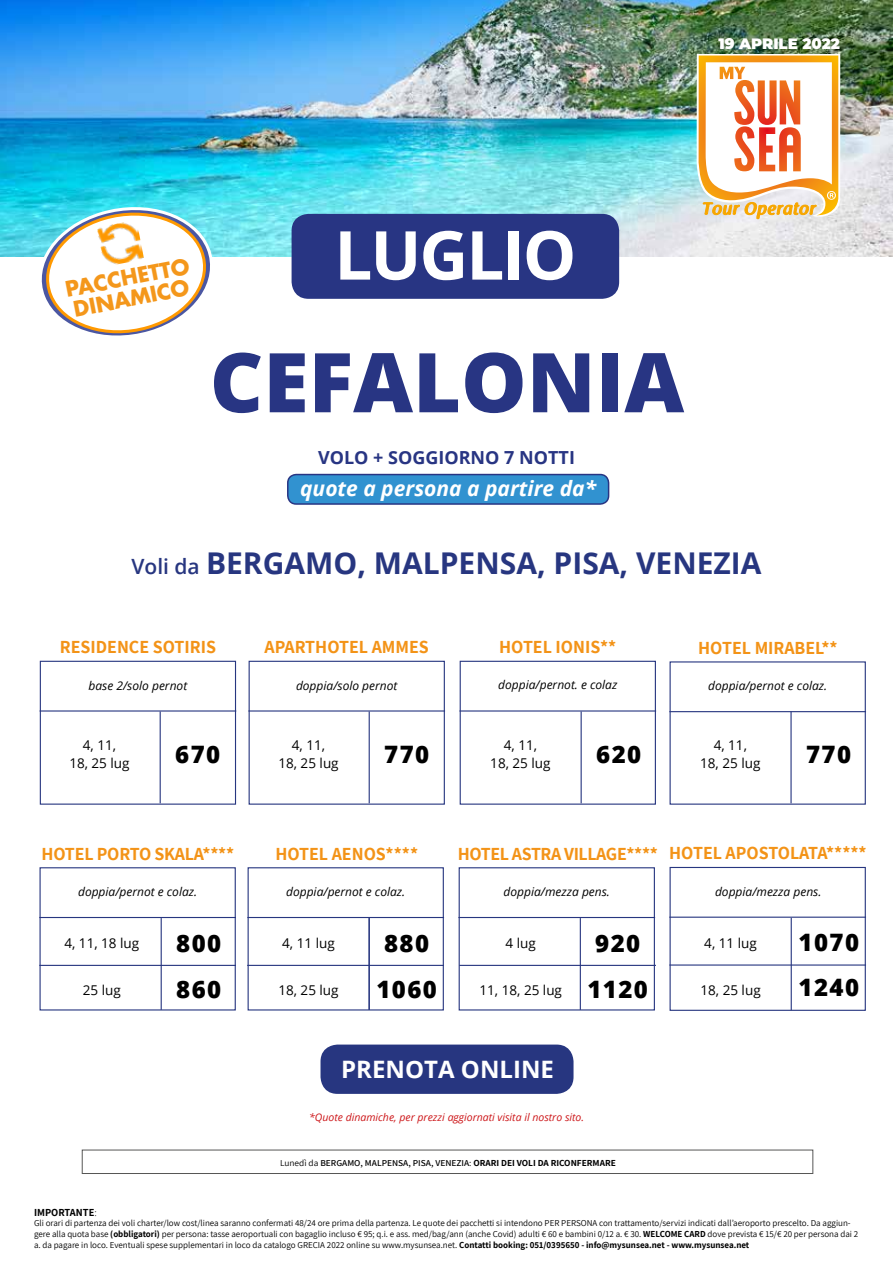
<style>
.page{position:relative;width:893px;height:1263px;background:#fff}
.page>*{position:absolute;margin:0;border:0;box-sizing:border-box;transform-origin:0 0}
.t1{font:800 82.5px "Open Sans";color:#283583}
.t2{font:700 67.5px "Open Sans";letter-spacing:-.03em;color:#fff}
.t3{font:700 30px "Open Sans";color:#273680}
.t4{font:800 24px/45.6px "Open Sans";letter-spacing:.06em;color:#000;text-align:center}
.t5{font:700 24px "Open Sans";color:#fff}
.t6{font:italic 700 21px "Open Sans";color:#fff}
.t7{font:700 21px/21px "Futura Std";color:#f4971b}
.t8{font:700 18px "Assistant";color:#f39317}
.t9{font:700 18px "Assistant";letter-spacing:-.02em;color:#f39317}
.t10{font:700 18px "Open Sans";color:#283583}
.t11{font:900 15px "Montserrat";color:#fff}
.t12{font:13.5px/18px "Open Sans";color:#000;text-align:center}
.t13{font:italic 12px "Open Sans";color:#000}
.t14{font:italic 10.5px "Open Sans";color:#cd171a}
.t15{font:700 10.5px "Assistant";color:#000}
.t16{font:9px/10.8px "Assistant";color:#000}
.t17{font:600 9px "Assistant";color:#000;scale:1.04 1}
.s1{font-weight:600;font-size:21px}
.s2{font-weight:400}
.s3{font-weight:700}
.s4{font-weight:300}
</style>
<div class="page">
<img style="left:0;top:0;width:893px;height:256px">
<svg style="left:697px;top:54px;width:144px;height:166px"></svg>
<div style="left:292px;top:214px;width:327px;height:85px;background:#283583;border-radius:17px"></div>
<div style="left:82px;top:1150px;width:731px;height:24px;border:1px solid #575756"></div>
<div style="left:459px;top:867px;width:196px;height:143px;border:1px solid #273680"></div>
<hr style="left:580px;top:918px;width:1px;height:92px;background:#273680">
<hr style="left:160px;top:711px;width:1px;height:92px;background:#273680">
<hr style="left:369px;top:711px;width:1px;height:92px;background:#273680">
<hr style="left:581px;top:711px;width:1px;height:92px;background:#273680">
<hr style="left:790px;top:711px;width:2px;height:92px;background:#273680">
<hr style="left:458px;top:917px;width:197px;height:1px;background:#273680">
<div style="left:40px;top:867px;width:196px;height:143px;border:1px solid #273680"></div>
<hr style="left:161px;top:918px;width:1px;height:92px;background:#273680">
<hr style="left:39px;top:965px;width:197px;height:1px;background:#273680">
<hr style="left:39px;top:917px;width:197px;height:1px;background:#273680">
<hr style="left:669px;top:711px;width:197px;height:1px;background:#273680">
<div style="left:248px;top:867px;width:196px;height:143px;border:1px solid #273680"></div>
<hr style="left:368px;top:918px;width:2px;height:92px;background:#273680">
<hr style="left:247px;top:965px;width:197px;height:1px;background:#273680">
<hr style="left:459px;top:965px;width:197px;height:1px;background:#273680">
<hr style="left:247px;top:917px;width:197px;height:1px;background:#273680">
<div style="left:40px;top:661px;width:196px;height:144px;border:1px solid #273680"></div>
<hr style="left:40px;top:710px;width:196px;height:1px;background:#273680">
<div style="left:669px;top:867px;width:197px;height:144px;border:1px solid #273680"></div>
<hr style="left:791px;top:918px;width:1px;height:92px;background:#273680">
<hr style="left:669px;top:964px;width:197px;height:1px;background:#273680">
<hr style="left:669px;top:917px;width:197px;height:1px;background:#273680">
<div style="left:249px;top:661px;width:196px;height:144px;border:1px solid #273680"></div>
<hr style="left:248px;top:710px;width:197px;height:1px;background:#273680">
<div style="left:460px;top:661px;width:196px;height:144px;border:1px solid #273680"></div>
<hr style="left:459px;top:710px;width:197px;height:1px;background:#273680">
<div style="left:320px;top:1044px;width:253px;height:50px;background:#273680;border-radius:17px"></div>
<div style="left:288px;top:474px;width:321px;height:30px;background:#3192d0;border-radius:9px"></div>
<div style="left:287px;top:474px;width:322px;height:31px;border:2px solid #283583;border-radius:9px"></div>
<svg style="left:31px;top:200px;width:190px;height:136px"></svg>
<img style="left:97px;top:220px;width:47px;height:47px">
<h3 class="t11" style="left:718px;top:32px;width:123px">19 APRILE 2022</h3>
<h3 class="t7" style="left:63px;top:279px;width:127px;rotate:-11deg">PACCHETTO<br>DINAMICO</h3>
<h2 class="t2" style="left:334px;top:207px;width:244px">LUGLIO</h2>
<h1 class="t1" style="left:210px;top:320px;width:476px">CEFALONIA</h1>
<h3 class="t10" style="left:318px;top:445px;width:259px">VOLO + SOGGIORNO 7 NOTTI</h3>
<h3 class="t6" style="left:300px;top:473px;width:297px">quote a persona a partire da*</h3>
<h3 class="t3" style="left:131px;top:542px;width:632px"><span class="s1">Voli da</span> BERGAMO, MALPENSA, PISA, VENEZIA</h3>
<h3 class="t8" style="left:60px;top:635px;width:158px">RESIDENCE SOTIRIS</h3>
<h3 class="t13" style="left:89px;top:677px;width:100px">base 2/solo pernot</h3>
<h3 class="t8" style="left:265px;top:635px;width:166px">APARTHOTEL AMMES</h3>
<h3 class="t13" style="left:296px;top:677px;width:103px">doppia/solo pernot</h3>
<h3 class="t8" style="left:499px;top:635px;width:119px">HOTEL IONIS**</h3>
<h3 class="t13" style="left:498px;top:676px;width:121px">doppia/pernot. e colaz</h3>
<h3 class="t8" style="left:698px;top:635px;width:141px">HOTEL MIRABEL**</h3>
<h3 class="t13" style="left:708px;top:678px;width:121px">doppia/pernot e colaz.</h3>
<h3 class="t12" style="left:69px;top:736px;width:62px">4, 11,<br>18, 25 lug</h3>
<h3 class="t12" style="left:278px;top:736px;width:62px">4, 11,<br>18, 25 lug</h3>
<h3 class="t12" style="left:490px;top:736px;width:62px">4, 11,<br>18, 25 lug</h3>
<h3 class="t12" style="left:700px;top:736px;width:62px">4, 11,<br>18, 25 lug</h3>
<h3 class="t4" style="left:175px;top:730px;width:47px">670</h3>
<h3 class="t4" style="left:384px;top:730px;width:47px">770</h3>
<h3 class="t4" style="left:596px;top:730px;width:47px">620</h3>
<h3 class="t4" style="left:806px;top:730px;width:47px">770</h3>
<h3 class="t8" style="left:669px;top:841px;width:199px">HOTEL APOSTOLATA*****</h3>
<h3 class="t13" style="left:715px;top:883px;width:108px">doppia/mezza pens.</h3>
<h3 class="t8" style="left:42px;top:841px;width:194px">HOTEL PORTO SKALA****</h3>
<h3 class="t8" style="left:275px;top:841px;width:144px">HOTEL AENOS****</h3>
<h3 class="t9" style="left:458px;top:841px;width:202px">HOTEL ASTRA VILLAGE****</h3>
<h3 class="t13" style="left:286px;top:883px;width:121px">doppia/pernot e colaz.</h3>
<h3 class="t13" style="left:78px;top:884px;width:121px">doppia/pernot e colaz.</h3>
<h3 class="t12" style="left:64px;top:934px;width:76px">4, 11, 18 lug</h3>
<h3 class="t12" style="left:506px;top:934px;width:32px">4 lug</h3>
<h3 class="t12" style="left:83px;top:981px;width:40px">25 lug</h3>
<h3 class="t12" style="left:479px;top:981px;width:84px">11, 18, 25 lug</h3>
<h3 class="t13" style="left:504px;top:884px;width:108px">doppia/mezza pens.</h3>
<h3 class="t4" style="left:798px;top:919px;width:62px;line-height:45.2px;text-align:left">1070<br>1240</h3>
<h3 class="t4" style="left:176px;top:919px;width:47px">800</h3>
<h3 class="t4" style="left:595px;top:919px;width:47px">920</h3>
<h3 class="t4" style="left:176px;top:965px;width:47px">860</h3>
<h3 class="t4" style="left:587px;top:965px;width:62px">1120</h3>
<h3 class="t4" style="left:376px;top:919px;width:62px">880<br>1060</h3>
<h3 class="t12" style="left:282px;top:933px;width:54px">4, 11 lug</h3>
<h3 class="t12" style="left:704px;top:933px;width:54px">4, 11 lug</h3>
<h3 class="t12" style="left:278px;top:981px;width:62px">18, 25 lug</h3>
<h3 class="t12" style="left:700px;top:981px;width:62px">18, 25 lug</h3>
<h3 class="t5" style="left:341px;top:1052px;width:214px">PRENOTA ONLINE</h3>
<p class="t14" style="left:309px;top:1110px;width:277px">*Quote dinamiche, per prezzi aggiornati visita il nostro sito.</p>
<p class="t17" style="left:280px;top:1157px;width:324px"><span class="s2">Lunedì da</span> BERGAMO, MALPENSA, PISA, VENEZIA<span class="s2">:</span> <span class="s3">ORARI DEI VOLI DA RICONFERMARE</span></p>
<p class="t15" style="left:34px;top:1205px;width:64px">IMPORTANTE<span class="s4">:</span></p>
<p class="t16" style="left:34px;top:1217px;width:826px">Gli orari di partenza dei voli charter/low cost/linea saranno confermati 48/24 ore prima della partenza. Le quote dei pacchetti si intendono PER PERSONA con trattamento/servizi indicati dall’aeroporto prescelto. Da aggiun&shy;gere alla quota base <span class="s3">(obbligatori)</span> per persona: tasse aeroportuali con bagaglio incluso € 95; q.i. e ass. med/bag/ann (anche Covid) adulti € 60 e bambini 0/12 a. € 30. <span class="s3">WELCOME CARD</span> dove prevista € 15/€ 20 per persona dai 2 a. da pagare in loco. Eventuali spese supplementari in loco da catalogo GRECIA 2022 online su www.mysunsea.net. <span class="s3">Contatti booking: 051/0395650 - info@mysunsea.net - www.mysunsea.net</span></p>
</div>
